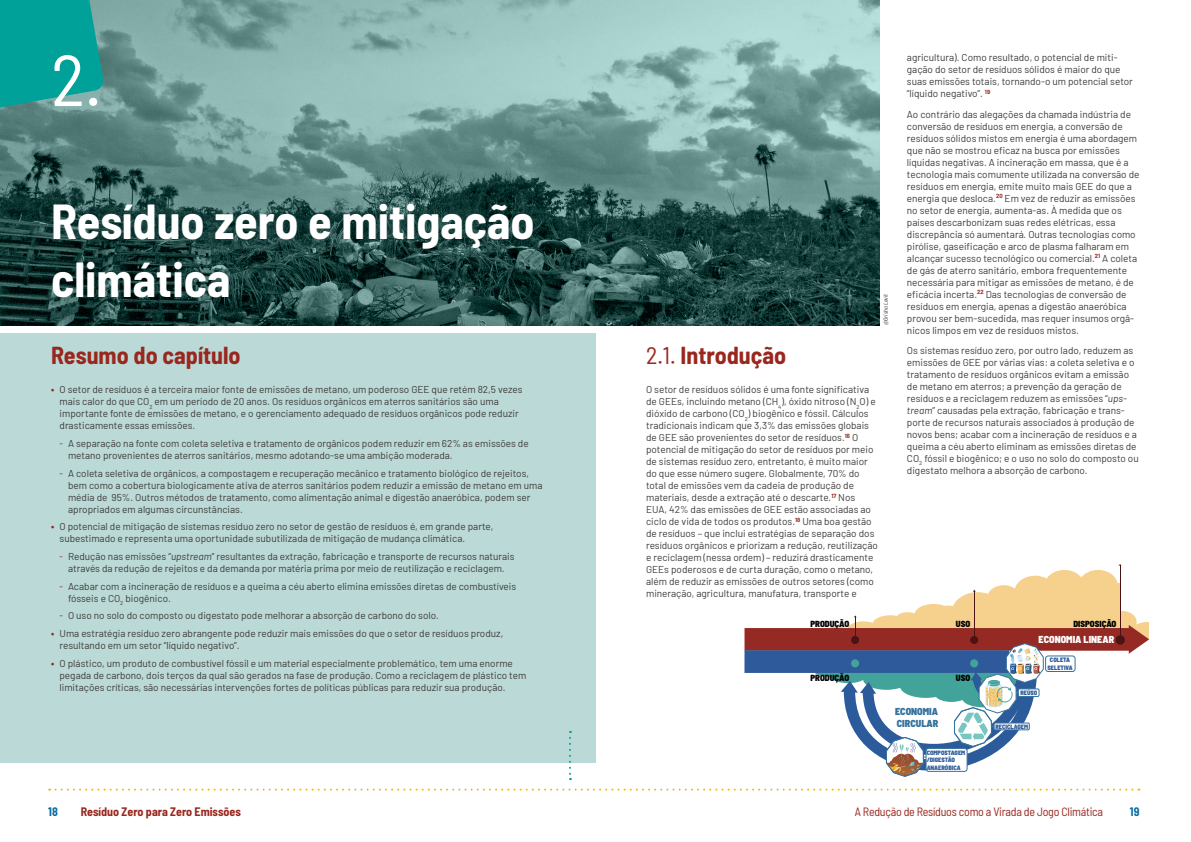
<style>
.page{position:relative;width:1191px;height:842px;background:#fff}
.page>*{position:absolute;margin:0;border:0;box-sizing:border-box;transform-origin:0 0}
.t1{font:semi-condensed 72px "Barlow";color:#fff}
.t2{font:700 semi-condensed 48px/57.6px "Barlow";color:#fff}
.t3{font:700 semi-condensed 24px "Barlow";color:#99271e}
.t4{font:semi-condensed 12px "Barlow";letter-spacing:-.02em;color:#99271e}
.t5{font:700 semi-condensed 12px "Barlow";color:#99271e}
.t6{font:700 semi-condensed 12px "Barlow";color:#0e6da0}
.t7{font:900 semi-condensed 10.1px/12.1px "Barlow";color:#35729d}
.t8{font:900 semi-condensed 10.1px "Barlow";color:#fff}
.t9{font:10px/12px "Barlow";color:#3c3c3b}
.t10{font:900 semi-condensed 8.8px "Barlow";color:#020203}
.t11{font:900 semi-condensed 6.3px/7.6px "Barlow";color:#2e5b9a}
.t12{font:italic semi-condensed 6px "Barlow";color:#3c3c3b}
.s1{font-weight:700;color:#99271e}
.s2{font-stretch:semi-condensed;color:#99271e}
.s3{font-style:italic}
.s4{font-weight:400}
</style>
<div class="page">
<img style="left:0;top:0;width:879px;height:325px">
<svg style="left:0;top:0;width:104px;height:114px;background:#16a098"></svg>
<div style="left:0;top:333px;width:595px;height:430px;background:#bbd9d6"></div>
<svg style="left:569px;top:731px;width:2px;height:49px"></svg>
<svg style="left:744px;top:564px;width:405px;height:213px"></svg>
<svg style="left:49px;top:789px;width:1083px;height:2px"></svg>
<h1 class="t1" style="left:51px;top:28px;width:52px">2.</h1>
<h2 class="t2" style="left:51px;top:190px;width:485px">Resíduo zero e mitigação climática</h2>
<h3 class="t3" style="left:51px;top:338px;width:191px">Resumo do capítulo</h3>
<p class="t9" style="left:60px;top:383px;width:464px;text-indent:-8px"><span class="s1">•</span> O setor de resíduos é a terceira maior fonte de emissões de metano, um poderoso GEE que retém 82,5 vezes mais calor do que CO<sub>2</sub> em um período de 20 anos. Os resíduos orgânicos em aterros sanitários são uma importante fonte de emissões de metano, e o gerenciamento adequado de resíduos orgânicos pode reduzir drasticamente essas emissões.</p>
<p class="t9" style="left:68px;top:436px;width:462px;text-indent:-9px"><span class="s2">-</span> A separação na fonte com coleta seletiva e tratamento de orgânicos podem reduzir em 62% as emissões de metano provenientes de aterros sanitários, mesmo adotando-se uma ambição moderada.</p>
<p class="t9" style="left:68px;top:466px;width:476px;text-indent:-9px"><span class="s2">-</span> A coleta seletiva de orgânicos, a compostagem e recuperação mecânico e tratamento biológico de rejeitos, bem como a cobertura biologicamente ativa de aterros sanitários podem reduzir a emissão de metano em uma média de 95%. Outros métodos de tratamento, como alimentação animal e digestão anaeróbica, podem ser apropriados em algumas circunstâncias.</p>
<p class="t9" style="left:60px;top:520px;width:435px;text-indent:-8px"><span class="s1">•</span> O potencial de mitigação de sistemas resíduo zero no setor de gestão de resíduos é, em grande parte, subestimado e representa uma oportunidade subutilizada de mitigação de mudança climática.</p>
<p class="t9" style="left:60px;top:549px;width:456px;text-align:center"><span class="s2">-</span> Redução nas emissões “<span class="s3">upstream</span>” resultantes da extração, fabricação e transporte de recursos naturais através da redução de rejeitos e da demanda por matéria prima por meio de reutilização e reciclagem.</p>
<p class="t9" style="left:68px;top:579px;width:450px;text-indent:-9px"><span class="s2">-</span> Acabar com a incineração de resíduos e a queima a céu aberto elimina emissões diretas de combustíveis fósseis e CO<sub>2</sub> biogênico.</p>
<p class="t9" style="left:60px;top:609px;width:381px"><span class="s2">-</span> O uso no solo do composto ou digestato pode melhorar a absorção de carbono do solo.</p>
<p class="t9" style="left:60px;top:626px;width:445px;text-indent:-8px"><span class="s1">•</span> Uma estratégia resíduo zero abrangente pode reduzir mais emissões do que o setor de resíduos produz, resultando em um setor “líquido negativo”.</p>
<p class="t9" style="left:60px;top:656px;width:468px;text-indent:-8px"><span class="s1">•</span> O plástico, um produto de combustível fóssil e um material especialmente problemático, tem uma enorme pegada de carbono, dois terços da qual são gerados na fase de produção. Como a reciclagem de plástico tem limitações críticas, são necessárias intervenções fortes de políticas públicas para reduzir sua produção.</p>
<p class="t12" style="left:881px;top:325px;width:33px;rotate:-90deg">@Grisha Levit</p>
<h3 class="t3" style="left:646px;top:338px;width:142px"><span class="s4">2.1.</span> Introdução</h3>
<p class="t9" style="left:646px;top:383px;width:233px">O setor de resíduos sólidos é uma fonte significativa de GEEs, incluindo metano (CH<sub>4</sub>), óxido nitroso (N<sub>2</sub>O) e dióxido de carbono (CO<sub>2</sub>) biogênico e fóssil. Cálculos tradicionais indicam que 3,3% das emissões globais de GEE são provenientes do setor de resíduos.<sup>16</sup> O potencial de mitigação do setor de resíduos por meio de sistemas resíduo zero, entretanto, é muito maior do que esse número sugere. Globalmente, 70% do total de emissões vem da cadeia de produção de materiais, desde a extração até o descarte.<sup>17</sup> Nos EUA, 42% das emissões de GEE estão associadas ao ciclo de vida de todos os produtos.<sup>18</sup> Uma boa gestão de resíduos – que inclui estratégias de separação dos resíduos orgânicos e priorizam a redução, reutilização e reciclagem (nessa ordem) – reduzirá drasticamente GEEs poderosos e de curta duração, como o metano, além de reduzir as emissões de outros setores (como mineração, agricultura, manufatura, transporte e</p>
<p class="t10" style="left:810px;top:617px;width:40px">PRODUÇÃO</p>
<p class="t10" style="left:810px;top:671px;width:40px">PRODUÇÃO</p>
<p class="t9" style="left:907px;top:51px;width:227px">agricultura). Como resultado, o potencial de miti&shy;gação do setor de resíduos sólidos é maior do que suas emissões totais, tornando-o um potencial setor “líquido negativo”. <sup>19</sup></p>
<p class="t9" style="left:907px;top:107px;width:234px">Ao contrário das alegações da chamada indústria de conversão de resíduos em energia, a conversão de resíduos sólidos mistos em energia é uma abordagem que não se mostrou eficaz na busca por emissões líquidas negativas. A incineração em massa, que é a tecnologia mais comumente utilizada na conversão de resíduos em energia, emite muito mais GEE do que a energia que desloca.<sup>20</sup> Em vez de reduzir as emissões no setor de energia, aumenta-as. À medida que os países descarbonizam suas redes elétricas, essa discrepância só aumentará. Outras tecnologias como pirólise, gaseificação e arco de plasma falharam em alcançar sucesso tecnológico ou comercial.<sup>21</sup> A coleta de gás de aterro sanitário, embora frequentemente necessária para mitigar as emissões de metano, é de eficácia incerta.<sup>22</sup> Das tecnologias de conversão de resíduos em energia, apenas a digestão anaeróbica provou ser bem-sucedida, mas requer insumos orgâ&shy;nicos limpos em vez de resíduos mistos.</p>
<p class="t9" style="left:907px;top:344px;width:233px">Os sistemas resíduo zero, por outro lado, reduzem as emissões de GEE por várias vias: a coleta seletiva e o tratamento de resíduos orgânicos evitam a emissão de metano em aterros; a prevenção da geração de resíduos e a reciclagem reduzem as emissões “<span class="s3">ups&shy;tream</span>” causadas pela extração, fabricação e trans&shy;porte de recursos naturais associados à produção de novos bens; acabar com a incineração de resíduos e a queima a céu aberto eliminam as emissões diretas de CO<sub>2</sub> fóssil e biogênico; e o uso no solo do composto ou digestato melhora a absorção de carbono.</p>
<p class="t10" style="left:956px;top:617px;width:16px">USO</p>
<p class="t10" style="left:1073px;top:617px;width:45px">DISPOSIÇÃO</p>
<p class="t8" style="left:1038px;top:632px;width:77px">ECONOMIA LINEAR</p>
<p class="t10" style="left:956px;top:671px;width:16px">USO</p>
<p class="t11" style="left:1020px;top:689px;width:18px">REÚSO</p>
<p class="t11" style="left:1047px;top:656px;width:26px;text-align:center">COLETA<br>SELETIVA</p>
<p class="t7" style="left:895px;top:704px;width:45px">ECONOMIA<br>CIRCULAR</p>
<p class="t11" style="left:926px;top:748px;width:40px">COMPOSTAGEM /DIGESTÃO<br>ANAERÓBICA</p>
<p class="t11" style="left:995px;top:722px;width:34px">RECICLAGEM</p>
<p class="t6" style="left:48px;top:803px;width:11px">18</p>
<p class="t5" style="left:81px;top:803px;width:161px">Resíduo Zero para Zero Emissões</p>
<p class="t4" style="left:855px;top:803px;width:250px">A Redução de Resíduos como a Virada de Jogo Climática</p>
<p class="t6" style="left:1129px;top:803px;width:11px">19</p>
</div>
